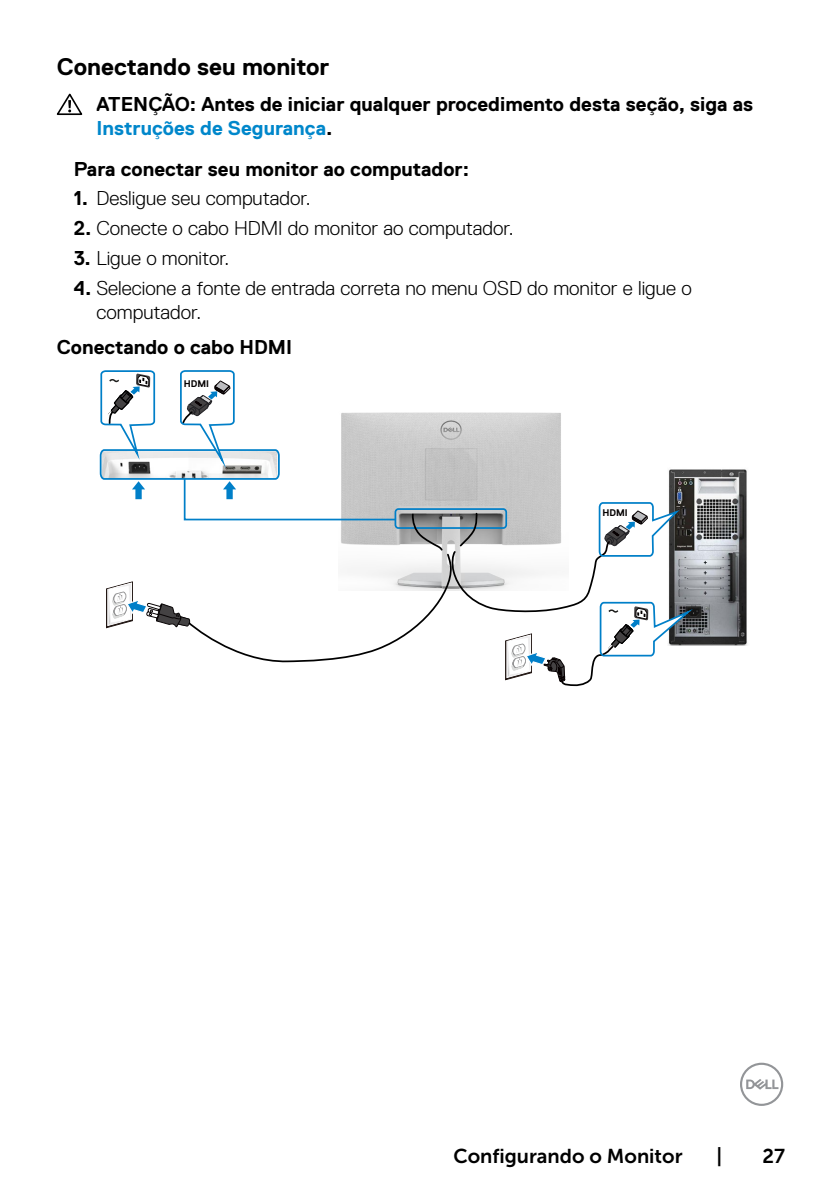
<style>
.page{position:relative;width:840px;height:1191px;background:#fff}
.page>*{position:absolute;margin:0;border:0;box-sizing:border-box;transform-origin:0 0}
.t1{font:700 24px "Dell Replica";color:#000}
.t2{font:300 20px/24px "Dell Replica";color:#000}
.t3{font:700 20px/24px "Dell Replica";color:#000}
.t4{font:20px "Museo Sans For Dell 700";color:#000}
.t5{font:700 9.6px "Dell Replica";color:#040000}
.s1{color:#0087cb}
.s2{font-weight:700}
</style>
<div class="page">
<svg style="left:740px;top:1062px;width:42px;height:44px"></svg>
<svg style="left:57px;top:94px;width:25px;height:21px"></svg>
<img style="left:697px;top:469px;width:50px;height:176px">
<svg style="left:99px;top:370px;width:598px;height:316px"></svg>
<p class="t1" style="left:57px;top:54px;width:274px">Conectando seu monitor</p>
<p class="t3" style="left:96px;top:92px;width:657px">ATENÇÃO: Antes de iniciar qualquer procedimento desta seção, siga as<br><span class="s1">Instruções de Segurança</span>.</p>
<p class="t3" style="left:74px;top:157px;width:396px">Para conectar seu monitor ao computador:</p>
<p class="t2" style="left:74px;top:187px;width:238px"><span class="s2">1.</span> Desligue seu computador.</p>
<p class="t2" style="left:74px;top:216px;width:441px"><span class="s2">2.</span> Conecte o cabo HDMI do monitor ao computador.</p>
<p class="t2" style="left:74px;top:246px;width:157px"><span class="s2">3.</span> Ligue o monitor.</p>
<p class="t2" style="left:96px;top:276px;width:596px;text-indent:-23px"><span class="s2">4.</span> Selecione a fonte de entrada correta no menu OSD do monitor e ligue o computador.</p>
<p class="t3" style="left:57px;top:335px;width:237px">Conectando o cabo HDMI</p>
<p class="t5" style="left:184px;top:378px;width:27px">HDMI</p>
<p class="t5" style="left:602px;top:508px;width:27px">HDMI</p>
<p class="t4" style="left:453px;top:1144px;width:230px">Configurando o Monitor</p>
<p class="t4" style="left:716px;top:1144px;width:7px">|</p>
<p class="t4" style="left:762px;top:1144px;width:24px">27</p>
</div>
